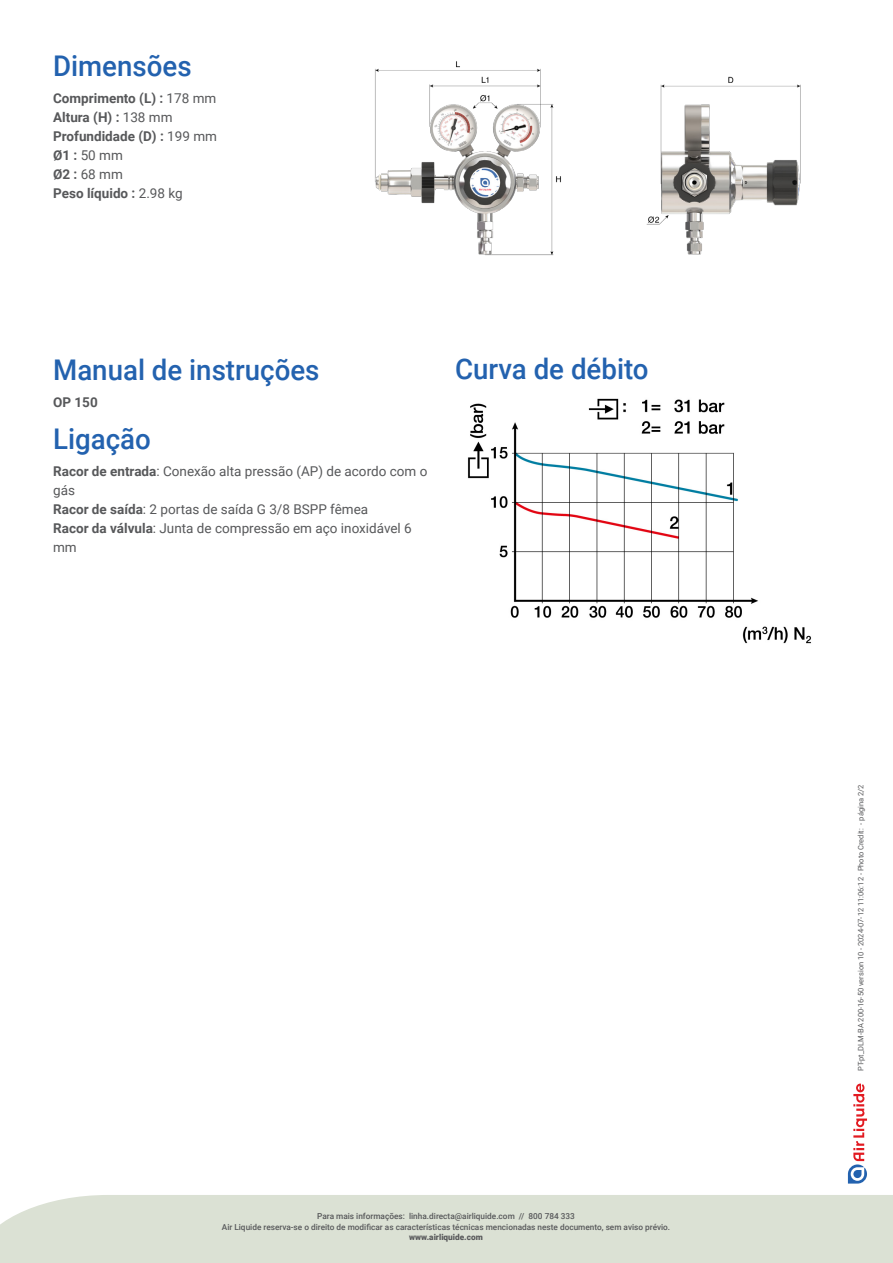
<style>
.page{position:relative;width:893px;height:1263px;background:#fff}
.page>*{position:absolute;margin:0;border:0;box-sizing:border-box;transform-origin:0 0}
.Sous_titre_bleu_Fond_blanc_p_2{font:500 28.5px "Roboto";color:#2362af}
.Paragraphe_solidaire_au_titre__double_co{font:13.5px/18.9px "Roboto";color:#57585a}
.Descriptif_Noir80_Fond_blanc_p_2{font:700 13.5px/18.9px "Roboto";color:#57585a}
.t1{font:500 8.25px/10.5px "Roboto";color:#57585a;text-align:center}
.t2{font:900 8.25px "Roboto";color:#57585a}
.t3{font:7.5px "Roboto";color:#57585a}
.s1{font-weight:400}
.s2{font-weight:700}
</style>
<div class="page">
<div style="left:0;top:1195px;width:893px;height:68px;background:#dbe1d4"></div>
<svg style="left:848px;top:1083px;width:19px;height:100px"></svg>
<img style="left:375px;top:61px;width:426px;height:195px">
<img style="left:467px;top:398px;width:344px;height:246px">
<p class="Sous_titre_bleu_Fond_blanc_p_2" style="left:53px;top:46px;width:140px">Dimensões</p>
<p class="Descriptif_Noir80_Fond_blanc_p_2" style="left:53px;top:88px;width:165px">Comprimento (L) : <span class="s1">178 mm<br></span>Altura (H) : <span class="s1">138 mm<br></span>Profundidade (D) : <span class="s1">199 mm<br></span>Ø1 : <span class="s1">50 mm<br></span>Ø2 : <span class="s1">68 mm<br></span>Peso líquido : <span class="s1">2.98 kg</span></p>
<p class="Sous_titre_bleu_Fond_blanc_p_2" style="left:53px;top:350px;width:268px">Manual de instruções</p>
<p class="Descriptif_Noir80_Fond_blanc_p_2" style="left:53px;top:393px;width:46px">OP 150</p>
<p class="Sous_titre_bleu_Fond_blanc_p_2" style="left:53px;top:418px;width:99px">Ligação</p>
<p class="Paragraphe_solidaire_au_titre__double_co" style="left:53px;top:461px;width:376px"><span class="s2">Racor de entrada</span>: Conexão alta pressão (AP) de acordo com o gás</p>
<p class="Paragraphe_solidaire_au_titre__double_co" style="left:53px;top:499px;width:317px"><span class="s2">Racor de saída</span>: 2 portas de saída G 3/8 BSPP fêmea</p>
<p class="Paragraphe_solidaire_au_titre__double_co" style="left:53px;top:518px;width:360px"><span class="s2">Racor da válvula</span>: Junta de compressão em aço inoxidável 6 mm</p>
<p class="Sous_titre_bleu_Fond_blanc_p_2" style="left:455px;top:349px;width:195px">Curva de débito</p>
<p class="t1" style="left:222px;top:1211px;width:450px">Para mais informações: linha.directa@airliquide.com // 800 784 333<br>Air Liquide reserva-se o direito de modificar as características técnicas mencionadas neste documento, sem aviso prévio.</p>
<p class="t2" style="left:409px;top:1231px;width:75px">www.airliquide.com</p>
<p class="t3" style="left:856px;top:1071px;width:288px;rotate:-90deg">PT-pt_DLM-BA 200-16-50 version 10 - 2024-07-12 11:06:12 - Photo Credit: - página 2/2</p>
</div>
